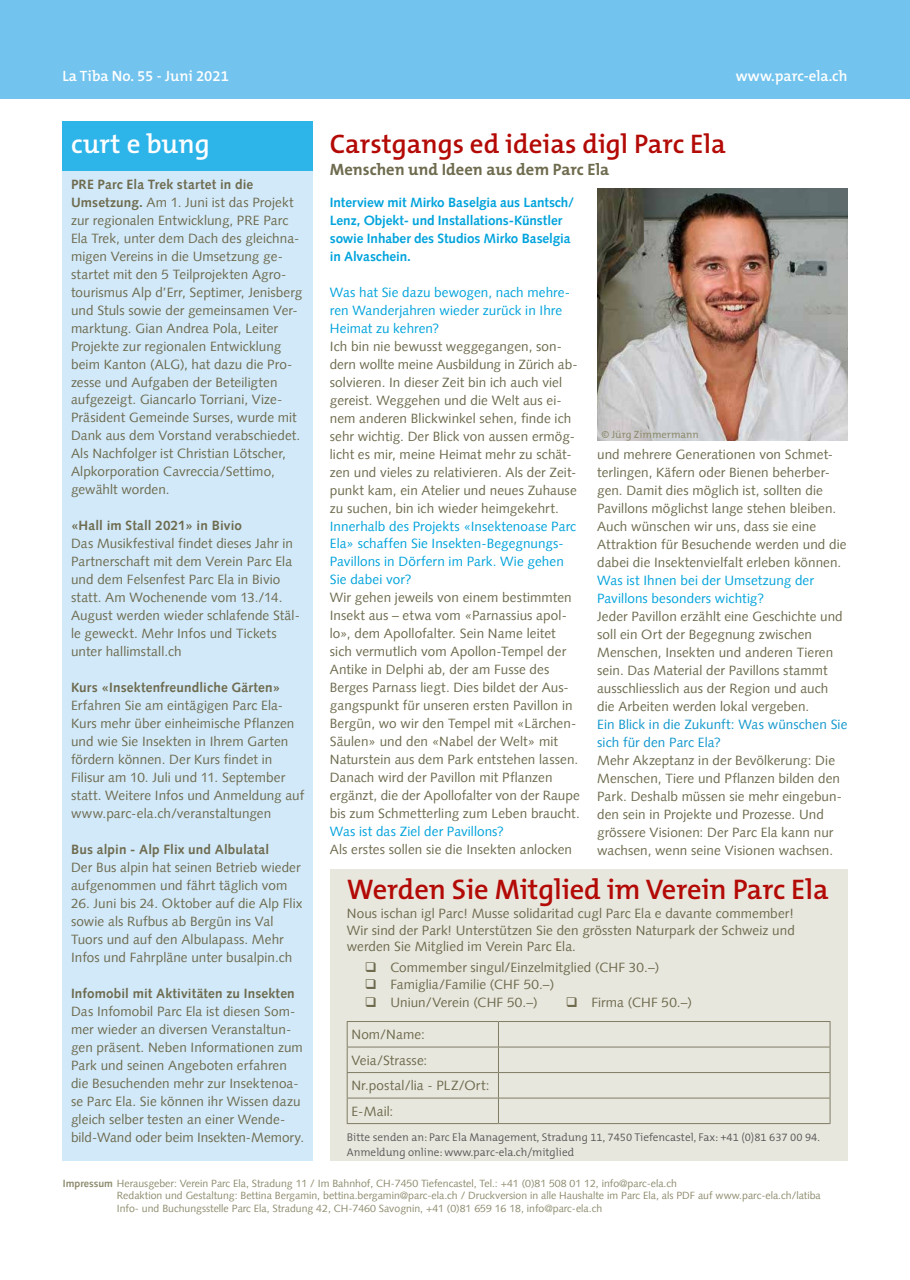
<style>
.page{position:relative;width:910px;height:1280px;background:#fff}
.page>*{position:absolute;margin:0;border:0;box-sizing:border-box;transform-origin:0 0}
.t1{font:600 28.5px "The Mix B6";letter-spacing:-.005em;color:#b30a06}
.t2{font:600 27px "The Mix B6";color:#b30a06}
.t3{font:600 27px "The Mix B6";color:#fff}
.t4{font:700 16.5px "The Mix B7";color:#6e6b4e}
.t5{font:600 15px "The Mix B6";color:#fff}
.t6{font:13.5px/18px "Syntax LT";letter-spacing:.005em;color:#6e6b4e}
.t7{font:13.5px/18px "Syntax LT";letter-spacing:.005em;color:#00a3dc}
.t8{font:700 13.5px/18px "Syntax LT";letter-spacing:-.01em;color:#00a3dc}
.t9{font:700 13.5px "Syntax LT";letter-spacing:.01em;color:#6e6b4e}
.t10{font:13.5px/18px "Syntax LT";letter-spacing:.005em;color:#1097cd}
.t11{font:300 11.25px/15px "The Mix B4";color:#565656}
.t12{font:10.5px/12.6px "Syntax LT";color:#8f8c6f}
.t13{font:10.5px "The Mix B5 Plain";color:#8f8c6f}
.s1{font-weight:700}
</style>
<div class="page">
<img style="left:597px;top:189px;width:250px;height:252px">
<div style="left:0;top:0;width:910px;height:99px;background:#72c3ee"></div>
<div style="left:63px;top:166px;width:250px;height:995px;background:#d2e9fa"></div>
<div style="left:330px;top:869px;width:517px;height:291px;background:#e8e7de"></div>
<hr style="left:347px;top:1021px;width:151px;height:1px;background:#7f7c63">
<hr style="left:498px;top:1021px;width:332px;height:1px;background:#7f7c63">
<hr style="left:347px;top:1047px;width:151px;height:1px;background:#7f7c63">
<hr style="left:498px;top:1047px;width:332px;height:1px;background:#7f7c63">
<hr style="left:347px;top:1072px;width:151px;height:1px;background:#7f7c63">
<hr style="left:498px;top:1072px;width:332px;height:1px;background:#7f7c63">
<hr style="left:347px;top:1098px;width:151px;height:1px;background:#7f7c63">
<svg style="left:347px;top:1022px;width:1px;height:101px"></svg>
<hr style="left:498px;top:1098px;width:332px;height:1px;background:#7f7c63">
<svg style="left:498px;top:1022px;width:1px;height:101px"></svg>
<svg style="left:830px;top:1022px;width:1px;height:101px"></svg>
<hr style="left:347px;top:1123px;width:151px;height:1px;background:#7f7c63">
<hr style="left:498px;top:1123px;width:332px;height:1px;background:#7f7c63">
<div style="left:63px;top:121px;width:250px;height:50px;background:#2db4e9"></div>
<p class="t5" style="left:63px;top:67px;width:168px">La Tiba No. 55 - Juni 2021</p>
<p class="t5" style="left:736px;top:67px;width:113px">www.parc-ela.ch</p>
<h2 class="t3" style="left:71px;top:129px;width:140px">curt e bung</h2>
<h2 class="t2" style="left:330px;top:129px;width:398px">Carstgangs ed ideias digl Parc Ela</h2>
<p class="t4" style="left:330px;top:160px;width:281px">Menschen und Ideen aus dem Parc Ela</p>
<p class="t6" style="left:71px;top:175px;width:233px"><span class="s1">PRE Parc Ela Trek startet in die Umsetzung.</span> Am 1. Juni ist das Projekt zur regionalen Entwicklung, PRE Parc Ela Trek, unter dem Dach des gleichna&shy;migen Vereins in die Umsetzung ge&shy;startet mit den 5 Teilprojekten Agro&shy;tourismus Alp d’Err, Septimer, Jenisberg und Stuls sowie der gemeinsamen Ver&shy;marktung. Gian Andrea Pola, Leiter Projekte zur regionalen Entwicklung beim Kanton (ALG), hat dazu die Pro&shy;zesse und Aufgaben der Beteiligten aufgezeigt. Giancarlo Torriani, Vize-Präsident Gemeinde Surses, wurde mit Dank aus dem Vorstand verabschiedet.<br>Als Nachfolger ist Christian Lötscher, Alpkorporation Cavreccia/Settimo, gewählt worden.</p>
<p class="t9" style="left:71px;top:518px;width:173px">«Hall im Stall 2021» in Bivio</p>
<p class="t6" style="left:71px;top:535px;width:230px">Das Musikfestival findet dieses Jahr in Partnerschaft mit dem Verein Parc Ela und dem Felsenfest Parc Ela in Bivio statt. Am Wochenende vom 13./14.<br>August werden wieder schlafende Stäl&shy;le geweckt. Mehr Infos und Tickets unter hallimstall.ch</p>
<p class="t9" style="left:71px;top:680px;width:211px">Kurs «Insektenfreundliche Gärten»</p>
<p class="t6" style="left:71px;top:697px;width:235px">Erfahren Sie am eintägigen Parc Ela-Kurs mehr über einheimische Pflanzen und wie Sie Insekten in Ihrem Garten fördern können. Der Kurs findet in Filisur am 10. Juli und 11. September statt. Weitere Infos und Anmeldung auf www.parc-ela.ch/veranstaltungen</p>
<p class="t9" style="left:71px;top:842px;width:200px">Bus alpin - Alp Flix und Albulatal</p>
<p class="t6" style="left:71px;top:859px;width:231px">Der Bus alpin hat seinen Betrieb wieder aufgenommen und fährt täglich vom</p>
<p class="t6" style="left:71px;top:895px;width:233px">26. Juni bis 24. Oktober auf die Alp Flix sowie als Rufbus ab Bergün ins Val Tuors und auf den Albulapass. Mehr Infos und Fahrpläne unter busalpin.ch</p>
<p class="t9" style="left:71px;top:986px;width:225px">Infomobil mit Aktivitäten zu Insekten</p>
<p class="t6" style="left:71px;top:1003px;width:235px">Das Infomobil Parc Ela ist diesen Som&shy;mer wieder an diversen Veranstaltun&shy;gen präsent. Neben Informationen zum Park und seinen Angeboten erfahren die Besuchenden mehr zur Insektenoa&shy;se Parc Ela. Sie können ihr Wissen dazu gleich selber testen an einer Wende&shy;bild-Wand oder beim Insekten-Memory.</p>
<p class="t6" style="left:71px;top:193px;width:24px">text text</p>
<p class="t8" style="left:330px;top:193px;width:246px">Interview mit Mirko Baselgia aus Lantsch/ Lenz, Objekt- und Installations-Künstler sowie Inhaber des Studios Mirko Baselgia in Alvaschein.</p>
<p class="t7" style="left:330px;top:283px;width:242px">Was hat Sie dazu bewogen, nach mehre&shy;ren Wanderjahren wieder zurück in Ihre<br>Heimat zu kehren?</p>
<p class="t6" style="left:330px;top:337px;width:249px">Ich bin nie bewusst weggegangen, son&shy;dern wollte meine Ausbildung in Zürich ab&shy;solvieren. In dieser Zeit bin ich auch viel gereist. Weggehen und die Welt aus ei&shy;nem anderen Blickwinkel sehen, finde ich sehr wichtig. Der Blick von aussen ermög&shy;licht es mir, meine Heimat mehr zu schät&shy;zen und vieles zu relativieren. Als der Zeit&shy;punkt kam, ein Atelier und neues Zuhause zu suchen, bin ich wieder heimgekehrt.</p>
<p class="t7" style="left:330px;top:517px;width:248px">Innerhalb des Projekts «Insektenoase Parc Ela» schaffen Sie Insekten-Begegnungs-Pavillons in Dörfern im Park. Wie gehen Sie dabei vor?</p>
<p class="t6" style="left:330px;top:589px;width:251px">Wir gehen jeweils von einem bestimmten Insekt aus – etwa vom «Parnassius apol&shy;lo», dem Apollofalter. Sein Name leitet sich vermutlich vom Apollon-Tempel der Antike in Delphi ab, der am Fusse des Berges Parnass liegt. Dies bildet der Aus&shy;gangspunkt für unseren ersten Pavillon in Bergün, wo wir den Tempel mit «Lärchen-Säulen» und den «Nabel der Welt» mit Naturstein aus dem Park entstehen lassen.<br>Danach wird der Pavillon mit Pflanzen ergänzt, die der Apollofalter von der Raupe bis zum Schmetterling zum Leben braucht.</p>
<p class="t7" style="left:330px;top:823px;width:176px">Was ist das Ziel der Pavillons?</p>
<p class="t6" style="left:330px;top:841px;width:244px">Als erstes sollen sie die Insekten anlocken</p>
<p class="t13" style="left:602px;top:428px;width:99px">© Jürg Zimmermann</p>
<p class="t6" style="left:597px;top:445px;width:251px">und mehrere Generationen von Schmet&shy;terlingen, Käfern oder Bienen beherber&shy;gen. Damit dies möglich ist, sollten die Pavillons möglichst lange stehen bleiben.<br>Auch wünschen wir uns, dass sie eine Attraktion für Besuchende werden und die dabei die Insektenvielfalt erleben können.</p>
<p class="t7" style="left:597px;top:571px;width:218px">Was ist Ihnen bei der Umsetzung der<br>Pavillons besonders wichtig?</p>
<p class="t6" style="left:597px;top:607px;width:247px">Jeder Pavillon erzählt eine Geschichte und soll ein Ort der Begegnung zwischen Menschen, Insekten und anderen Tieren sein. Das Material der Pavillons stammt ausschliesslich aus der Region und auch die Arbeiten werden lokal vergeben.</p>
<p class="t10" style="left:597px;top:715px;width:252px">Ein Blick in die Zukunft: Was wünschen Sie sich für den Parc Ela?</p>
<p class="t6" style="left:597px;top:751px;width:246px">Mehr Akzeptanz in der Bevölkerung: Die Menschen, Tiere und Pflanzen bilden den Park. Deshalb müssen sie mehr eingebun&shy;den sein in Projekte und Prozesse. Und grössere Visionen: Der Parc Ela kann nur wachsen, wenn seine Visionen wachsen.</p>
<h1 class="t1" style="left:347px;top:874px;width:483px">Werden Sie Mitglied im Verein Parc Ela</h1>
<p class="t6" style="left:347px;top:905px;width:450px;line-height:16.5px;text-align:justify">Nous ischan igl Parc! Musse solidaritad cugl Parc Ela e davante commember!<br>Wir sind der Park! Unterstützen Sie den grössten Naturpark der Schweiz und werden Sie Mitglied im Verein Parc Ela.</p>
<p class="t6" style="left:365px;top:958px;width:296px">❑ Commember singul/Einzelmitglied (CHF 30.–)</p>
<p class="t6" style="left:365px;top:975px;width:191px">❑ Famiglia/Familie (CHF 50.–)</p>
<p class="t6" style="left:365px;top:993px;width:174px">❑ Uniun/Verein (CHF 50.–)</p>
<p class="t6" style="left:566px;top:993px;width:128px">❑ Firma (CHF 50.–)</p>
<p class="t6" style="left:351px;top:1022px;width:140px;line-height:25.5px">Nom/Name:<br>Veia/Strasse:<br>Nr.postal/lia - PLZ/Ort:<br>E-Mail:</p>
<p class="t11" style="left:347px;top:1130px;width:474px">Bitte senden an: Parc Ela Management, Stradung 11, 7450 Tiefencastel, Fax: +41 (0)81 637 00 94.<br>Anmeldung online: www.parc-ela.ch/mitglied</p>
<p class="t12" style="left:117px;top:1176px;width:705px;text-indent:-54px"><span class="s1">Impressum</span> Herausgeber: Verein Parc Ela, Stradung 11 / Im Bahnhof, CH-7450 Tiefencastel, Tel.: +41 (0)81 508 01 12, info@parc-ela.ch<br>Redaktion und Gestaltung: Bettina Bergamin, bettina.bergamin@parc-ela.ch / Druckversion in alle Haushalte im Parc Ela, als PDF auf www.parc-ela.ch/latiba<br>Info- und Buchungsstelle Parc Ela, Stradung 42, CH-7460 Savognin, +41 (0)81 659 16 18, info@parc-ela.ch</p>
</div>
